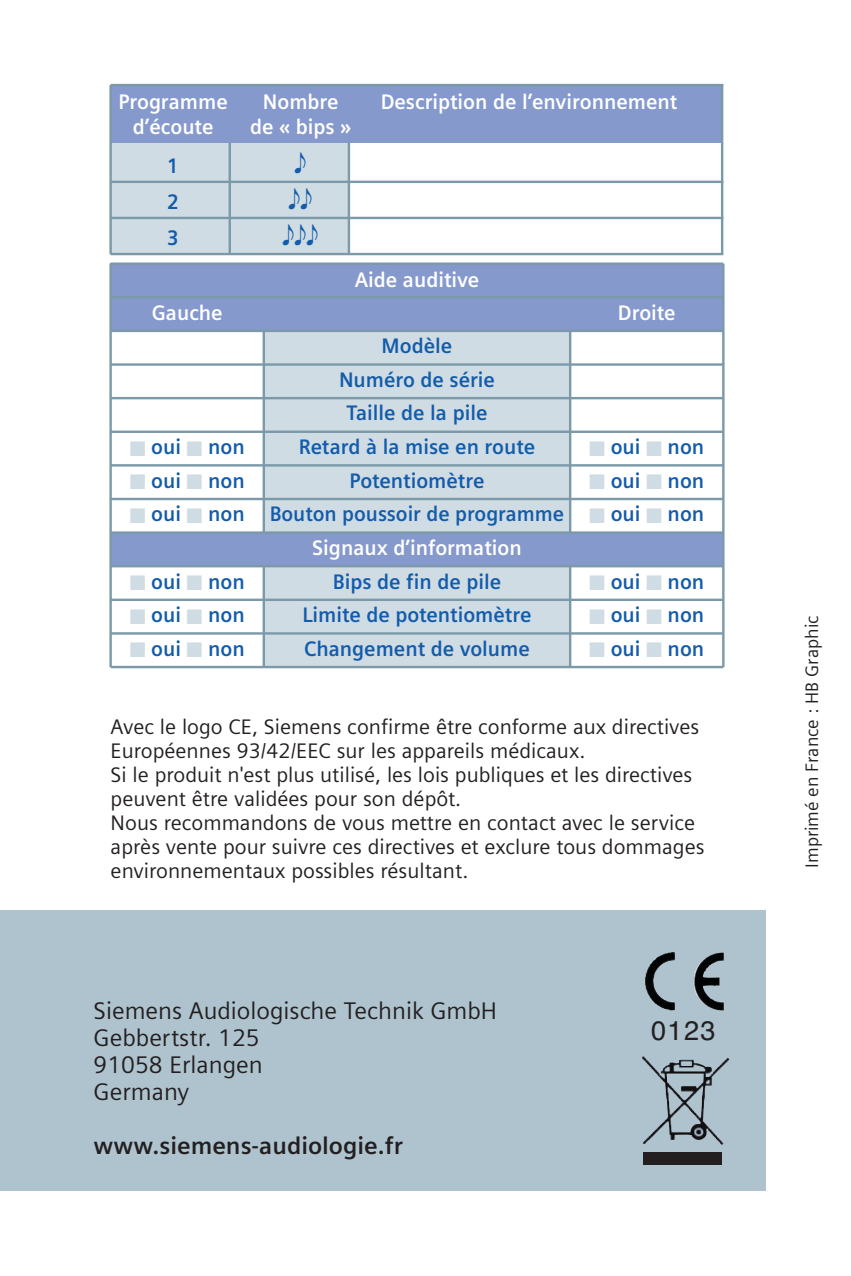
<style>
.page{position:relative;width:851px;height:1276px;background:#fff}
.page>*{position:absolute;margin:0;border:0;box-sizing:border-box;transform-origin:0 0}
.t1{font:36px "Musical P01";color:#135cab}
.t2{font:27px "Helvetica";color:#231f20}
.t3{font:24px/27px "Siemens Sans";color:#231f20}
.t4{font:700 24px "Siemens Sans";color:#231f20}
.t5{font:21px/24px "Siemens Sans";color:#231f20}
.t6{font:700 21px/33.6px "Siemens Sans";color:#135cab;text-align:center;scale:.96 1}
.t7{font:700 21px "Siemens Sans";color:#fff;scale:.96 1}
.t8{font:18px "Siemens Sans";color:#231f20}
.s1{color:#d0dce3}
.s2{color:#fff}
</style>
<div class="page">
<div style="left:0;top:910px;width:765px;height:281px;background:#aec3ce"></div>
<img style="left:645px;top:952px;width:78px;height:58px">
<img style="left:644px;top:1057px;width:85px;height:88px">
<div style="left:644px;top:1152px;width:78px;height:12px;background:#231f20"></div>
<div style="left:111px;top:85px;width:612px;height:58px;background:#8599cd"></div>
<div style="left:111px;top:143px;width:238px;height:111px;background:#d0dce3"></div>
<hr style="left:111px;top:181px;width:612px;height:2px;background:#7b99a9">
<hr style="left:111px;top:84px;width:612px;height:2px;background:#7b99a9">
<hr style="left:111px;top:217px;width:612px;height:2px;background:#7b99a9">
<hr style="left:111px;top:253px;width:612px;height:2px;background:#7b99a9">
<hr style="left:228px;top:143px;width:3px;height:111px;background:#7b99a9">
<hr style="left:109px;top:85px;width:3px;height:169px;background:#7b99a9">
<hr style="left:720px;top:85px;width:3px;height:169px;background:#7b99a9">
<hr style="left:347px;top:143px;width:3px;height:111px;background:#7b99a9">
<div style="left:264px;top:331px;width:306px;height:336px;background:#d0dce3"></div>
<hr style="left:262px;top:331px;width:3px;height:336px;background:#7b99a9">
<hr style="left:569px;top:331px;width:2px;height:336px;background:#7b99a9">
<div style="left:111px;top:532px;width:612px;height:34px;background:#8599cd"></div>
<div style="left:111px;top:264px;width:612px;height:67px;background:#8599cd"></div>
<hr style="left:111px;top:262px;width:612px;height:3px;background:#7b99a9">
<hr style="left:111px;top:296px;width:612px;height:2px;background:#7b99a9">
<hr style="left:111px;top:330px;width:612px;height:2px;background:#7b99a9">
<hr style="left:111px;top:363px;width:612px;height:3px;background:#7b99a9">
<hr style="left:111px;top:397px;width:612px;height:2px;background:#7b99a9">
<hr style="left:111px;top:430px;width:612px;height:3px;background:#7b99a9">
<hr style="left:111px;top:464px;width:612px;height:2px;background:#7b99a9">
<hr style="left:111px;top:498px;width:612px;height:2px;background:#7b99a9">
<hr style="left:111px;top:531px;width:612px;height:3px;background:#7b99a9">
<hr style="left:111px;top:565px;width:612px;height:2px;background:#7b99a9">
<hr style="left:111px;top:598px;width:612px;height:3px;background:#7b99a9">
<hr style="left:111px;top:632px;width:612px;height:2px;background:#7b99a9">
<hr style="left:111px;top:666px;width:612px;height:2px;background:#7b99a9">
<hr style="left:109px;top:264px;width:3px;height:403px;background:#7b99a9">
<hr style="left:722px;top:264px;width:2px;height:403px;background:#7b99a9">
<p class="t7" style="left:118px;top:90px;width:115px">Programme</p>
<p class="t7" style="left:263px;top:90px;width:80px">Nombre</p>
<p class="t7" style="left:380px;top:90px;width:310px">Description de l’environnement</p>
<p class="t7" style="left:133px;top:115px;width:85px">d’écoute</p>
<p class="t7" style="left:250px;top:115px;width:107px">de « bips »</p>
<p class="t6" style="left:167px;top:149px;width:14px">1</p>
<h1 class="t1" style="left:295px;top:146px;width:13px">R</h1>
<p class="t6" style="left:167px;top:185px;width:14px">2</p>
<h1 class="t1" style="left:289px;top:182px;width:25px">RR</h1>
<p class="t6" style="left:167px;top:221px;width:14px">3</p>
<h1 class="t1" style="left:283px;top:218px;width:37px">RRR</h1>
<p class="t7" style="left:355px;top:268px;width:131px">Aide auditive</p>
<p class="t7" style="left:152px;top:301px;width:75px">Gauche</p>
<p class="t7" style="left:617px;top:301px;width:62px">Droite</p>
<p class="t6" style="left:339px;top:329px;width:164px">Modèle<br>Numéro de série<br>Taille de la pile</p>
<p class="t6" style="left:130px;top:430px;width:121px"><span class="s1">■</span> oui <span class="s1">■</span> non</p>
<p class="t6" style="left:299px;top:430px;width:247px">Retard à la mise en route</p>
<p class="t6" style="left:589px;top:430px;width:121px"><span class="s1">■</span> oui <span class="s1">■</span> non</p>
<p class="t6" style="left:130px;top:463px;width:121px"><span class="s1">■</span> oui <span class="s1">■</span> non</p>
<p class="t6" style="left:349px;top:463px;width:142px">Potentiomètre</p>
<p class="t6" style="left:589px;top:463px;width:121px"><span class="s1">■</span> oui <span class="s1">■</span> non</p>
<p class="t6" style="left:130px;top:497px;width:600px"><span class="s1">■</span> oui <span class="s1">■</span> non Bouton poussoir de programme <span class="s1">■</span> oui <span class="s1">■</span> non<br><span class="s2">Signaux d’information</span></p>
<p class="t6" style="left:130px;top:564px;width:121px"><span class="s1">■</span> oui <span class="s1">■</span> non</p>
<p class="t6" style="left:333px;top:564px;width:177px">Bips de fin de pile</p>
<p class="t6" style="left:589px;top:564px;width:121px"><span class="s1">■</span> oui <span class="s1">■</span> non</p>
<p class="t6" style="left:130px;top:598px;width:121px"><span class="s1">■</span> oui <span class="s1">■</span> non</p>
<p class="t6" style="left:302px;top:598px;width:240px">Limite de potentiomètre</p>
<p class="t6" style="left:589px;top:598px;width:121px"><span class="s1">■</span> oui <span class="s1">■</span> non</p>
<p class="t6" style="left:130px;top:631px;width:121px"><span class="s1">■</span> oui <span class="s1">■</span> non</p>
<p class="t6" style="left:304px;top:631px;width:237px">Changement de volume</p>
<p class="t6" style="left:589px;top:631px;width:121px"><span class="s1">■</span> oui <span class="s1">■</span> non</p>
<p class="t5" style="left:111px;top:715px;width:595px">Avec le logo CE, Siemens confirme être conforme aux directives Européennes 93/42/EEC sur les appareils médicaux.<br>Si le produit n'est plus utilisé, les lois publiques et les directives peuvent être validées pour son dépôt.<br>Nous recommandons de vous mettre en contact avec le service après vente pour suivre ces directives et exclure tous dommages environnementaux possibles résultant.</p>
<p class="t3" style="left:94px;top:997px;width:405px">Siemens Audiologische Technik GmbH<br>Gebbertstr. 125<br>91058 Erlangen<br>Germany</p>
<p class="t4" style="left:94px;top:1132px;width:311px">www.siemens-audiologie.fr</p>
<p class="t2" style="left:651px;top:1015px;width:66px">0123</p>
<p class="t8" style="left:801px;top:867px;width:253px;rotate:-90deg">Imprimé en France : HB Graphic</p>
</div>
